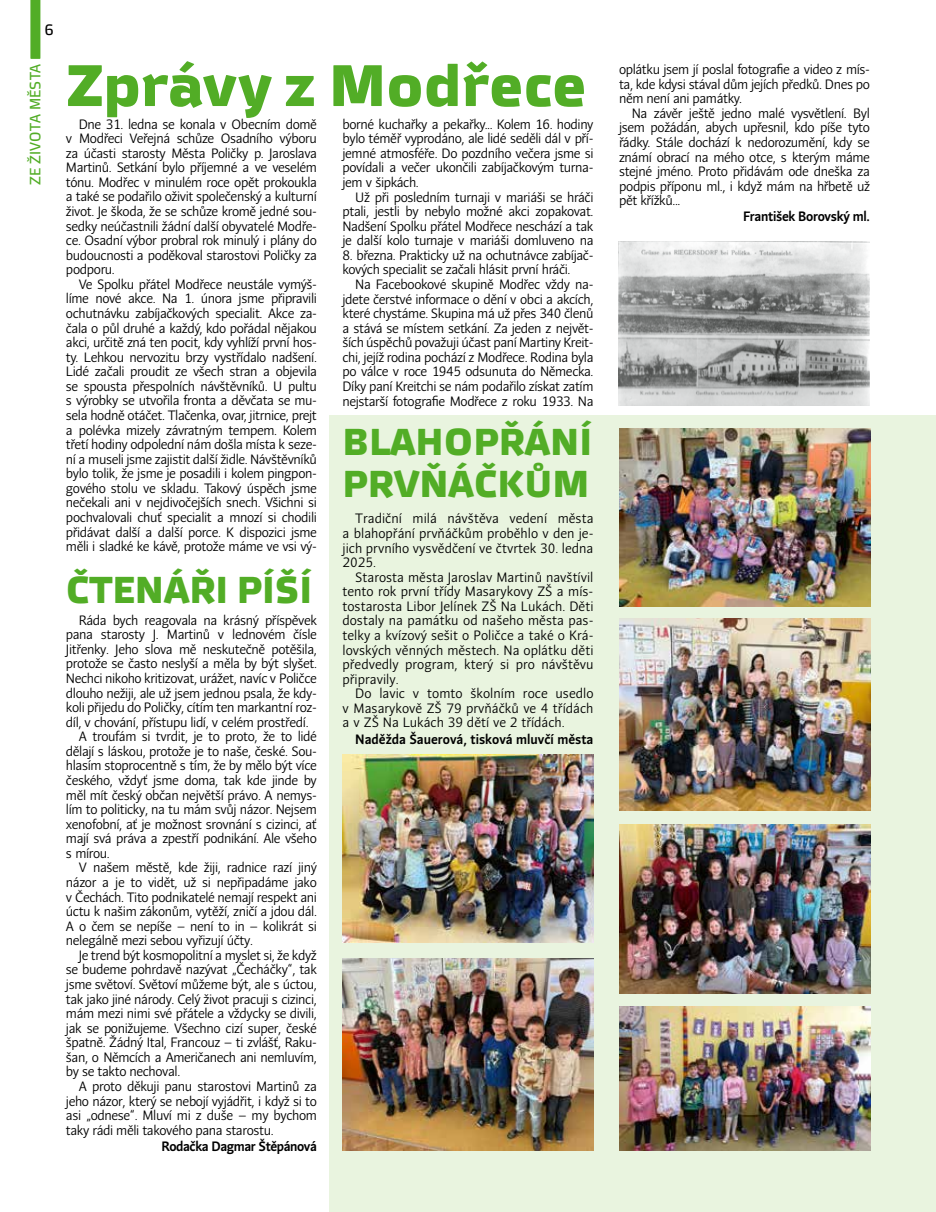
<style>
.page{position:relative;width:936px;height:1212px;background:#fff}
.page>*{position:absolute;margin:0;border:0;box-sizing:border-box;transform-origin:0 0}
.t1{font:700 58.5px "Vida 33 Pro";letter-spacing:.01em;color:#52ad26}
.t2{font:700 37.5px/42px "Vida 33 Pro";color:#52ad26}
.t3{font:15px "Vida 32 Pro";letter-spacing:.015em;color:#52ad26}
.t4{font:15px "Vida 32 Pro";color:#000}
.t5{font:13.5px/14.5px "Andulka Sans";letter-spacing:-.03em;color:#000;text-align:justify}
.t6{font:700 13.5px "Andulka Sans";letter-spacing:-.02em;color:#000}
.t7{font:700 13.5px "Andulka Sans";color:#000}
</style>
<div class="page">
<svg style="left:30px;top:0;width:10px;height:59px"></svg>
<div style="left:330px;top:416px;width:605px;height:796px;background:#e9f4df"></div>
<img style="left:619px;top:428px;width:251px;height:178px">
<img style="left:342px;top:958px;width:251px;height:193px">
<img style="left:619px;top:824px;width:251px;height:169px">
<img style="left:619px;top:618px;width:251px;height:193px">
<img style="left:619px;top:1006px;width:251px;height:145px">
<img style="left:342px;top:754px;width:251px;height:188px">
<img style="left:618px;top:242px;width:251px;height:163px">
<p class="t4" style="left:45px;top:19px;width:10px">6</p>
<p class="t3" style="left:24px;top:185px;width:122px;rotate:-90deg">Ze života města</p>
<h1 class="t1" style="left:66px;top:41px;width:522px">ZPRÁVY Z MODŘECE</h1>
<p class="t5" style="left:342px;top:117px;width:252px">borné kuchařky a pekařky... Kolem 16. hodiny bylo téměř vyprodáno, ale lidé seděli dál v pří&shy;jemné atmosféře. Do pozdního večera jsme si povídali a večer ukončili zabíjačkovým turna&shy;jem v šipkách.</p>
<p class="t5" style="left:342px;top:190px;width:252px;text-indent:13px">Už při posledním turnaji v mariáši se hráči ptali, jestli by nebylo možné akci zopakovat.<br>Nadšení Spolku přátel Modřece neschází a tak je další kolo turnaje v mariáši domluveno na</p>
<p class="t5" style="left:342px;top:248px;width:252px">8. března. Prakticky už na ochutnávce zabíjač&shy;kových specialit se začali hlásit první hráči.</p>
<p class="t5" style="left:342px;top:277px;width:252px;text-indent:13px">Na Facebookové skupině Modřec vždy na&shy;jdete čerstvé informace o dění v obci a akcích, které chystáme. Skupina má už přes 340 členů a stává se místem setkání. Za jeden z největ&shy;ších úspěchů považuji účast paní Martiny Kreit&shy;chi, jejíž rodina pochází z Modřece. Rodina byla po válce v roce 1945 odsunuta do Německa.<br>Díky paní Kreitchi se nám podařilo získat zatím nejstarší fotografie Modřece z roku 1933. Na</p>
<p class="t5" style="left:66px;top:117px;width:252px;text-indent:13px">Dne 31. ledna se konala v Obecním domě v Modřeci Veřejná schůze Osadního výboru za účasti starosty Města Poličky p. Jaroslava Martinů. Setkání bylo příjemné a ve veselém tónu. Modřec v minulém roce opět prokoukla a také se podařilo oživit společenský a kulturní život. Je škoda, že se schůze kromě jedné sou&shy;sedky neúčastnili žádní další obyvatelé Modře&shy;ce. Osadní výbor probral rok minulý i plány do budoucnosti a poděkoval starostovi Poličky za podporu.</p>
<p class="t5" style="left:66px;top:277px;width:252px;text-indent:13px">Ve Spolku přátel Modřece neustále vymýš&shy;líme nové akce. Na 1. února jsme připravili ochutnávku zabíjačkových specialit. Akce za&shy;čala o půl druhé a každý, kdo pořádal nějakou akci, určitě zná ten pocit, kdy vyhlíží první hos&shy;ty. Lehkou nervozitu brzy vystřídalo nadšení.<br>Lidé začali proudit ze všech stran a objevila se spousta přespolních návštěvníků. U pultu s výrobky se utvořila fronta a děvčata se mu&shy;sela hodně otáčet. Tlačenka, ovar, jitrnice, prejt a polévka mizely závratným tempem. Kolem třetí hodiny odpolední nám došla místa k seze&shy;ní a museli jsme zajistit další židle. Návštěvníků bylo tolik, že jsme je posadili i kolem pingpon&shy;gového stolu ve skladu. Takový úspěch jsme nečekali ani v nejdivočejších snech. Všichni si pochvalovali chuť specialit a mnozí si chodili přidávat další a další porce. K dispozici jsme měli i sladké ke kávě, protože máme ve vsi vý-</p>
<h2 class="t2" style="left:342px;top:419px;width:251px">BLAHOPŘÁN Í<br>PRV</h2>
<h2 class="t2" style="left:419px;top:461px;width:172px">ŇÁČKŮM</h2>
<p class="t5" style="left:342px;top:511px;width:252px;text-indent:13px">Tradiční milá návštěva vedení města a blahopřání prvňáčkům proběhlo v den je&shy;jich prvního vysvědčení ve čtvrtek 30. ledna 2025.</p>
<p class="t5" style="left:342px;top:570px;width:252px;text-indent:13px">Starosta města Jaroslav Martinů navštívil tento rok první třídy Masarykovy ZŠ a mís&shy;tostarosta Libor Jelínek ZŠ Na Lukách. Děti dostaly na památku od našeho města pas&shy;telky a kvízový sešit o Poličce a také o Krá&shy;lovských věnných městech. Na oplátku děti předvedly program, který si pro návštěvu připravily.</p>
<p class="t5" style="left:342px;top:686px;width:252px;text-indent:13px">Do lavic v tomto školním roce usedlo v Masarykově ZŠ 79 prvňáčků ve 4 třídách a v ZŠ Na Lukách 39 dětí ve 2 třídách.</p>
<p class="t7" style="left:355px;top:731px;width:240px">Naděžda Šauerová, tisková mluvčí města</p>
<h2 class="t2" style="left:66px;top:568px;width:248px">ČTENÁŘI PÍŠÍ</h2>
<p class="t5" style="left:79px;top:613px;width:240px">Ráda bych reagovala na krásný příspěvek</p>
<p class="t5" style="left:66px;top:627px;width:252px">pana starosty J. Martinů v lednovém čísle</p>
<p class="t5" style="left:66px;top:642px;width:252px">Jitřenky. Jeho slova mě neskutečně potěšila,</p>
<p class="t5" style="left:66px;top:656px;width:252px">protože se často neslyší a měla by být slyšet.</p>
<p class="t5" style="left:66px;top:671px;width:252px">Nechci nikoho kritizovat, urážet, navíc v Poličce</p>
<p class="t5" style="left:66px;top:686px;width:252px">dlouho nežiji, ale už jsem jednou psala, že kdy-</p>
<p class="t5" style="left:66px;top:700px;width:252px">koli přijedu do Poličky, cítím ten markantní roz-</p>
<p class="t5" style="left:66px;top:715px;width:244px">díl, v chování, přístupu lidí, v celém prostředí.</p>
<p class="t5" style="left:79px;top:729px;width:240px">A troufám si tvrdit, je to proto, že to lidé</p>
<p class="t5" style="left:66px;top:744px;width:252px">dělají s láskou, protože je to naše, české. Sou-</p>
<p class="t5" style="left:66px;top:758px;width:252px">hlasím stoprocentně s tím, že by mělo být více</p>
<p class="t5" style="left:66px;top:773px;width:252px">českého, vždyť jsme doma, tak kde jinde by</p>
<p class="t5" style="left:66px;top:788px;width:252px">měl mít český občan největší právo. A nemys-</p>
<p class="t5" style="left:66px;top:802px;width:252px">lím to politicky, na tu mám svůj názor. Nejsem</p>
<p class="t5" style="left:66px;top:817px;width:252px">xenofobní, ať je možnost srovnání s cizinci, ať</p>
<p class="t5" style="left:66px;top:831px;width:252px">mají svá práva a zpestří podnikání. Ale všeho</p>
<p class="t5" style="left:66px;top:846px;width:45px">s mírou.</p>
<p class="t5" style="left:79px;top:860px;width:240px">V našem městě, kde žiji, radnice razí jiný</p>
<p class="t5" style="left:66px;top:875px;width:252px">názor a je to vidět, už si nepřipadáme jako</p>
<p class="t5" style="left:66px;top:890px;width:252px">v Čechách. Tito podnikatelé nemají respekt ani</p>
<p class="t5" style="left:66px;top:904px;width:252px">úctu k našim zákonům, vytěží, zničí a jdou dál.</p>
<p class="t5" style="left:66px;top:919px;width:252px">A o čem se nepíše – není to in – kolikrát si</p>
<p class="t5" style="left:66px;top:933px;width:188px">nelegálně mezi sebou vyřizují účty.</p>
<p class="t5" style="left:79px;top:948px;width:240px">Je trend být kosmopolitní a myslet si, že když</p>
<p class="t5" style="left:66px;top:962px;width:252px">se budeme pohrdavě nazývat „Čecháčky“, tak</p>
<p class="t5" style="left:66px;top:977px;width:252px">jsme světoví. Světoví můžeme být, ale s úctou,</p>
<p class="t5" style="left:66px;top:991px;width:252px">tak jako jiné národy. Celý život pracuji s cizinci,</p>
<p class="t5" style="left:66px;top:1006px;width:252px">mám mezi nimi své přátele a vždycky se divili,</p>
<p class="t5" style="left:66px;top:1021px;width:252px">jak se ponižujeme. Všechno cizí super, české</p>
<p class="t5" style="left:66px;top:1035px;width:252px">špatně. Žádný Ital, Francouz – ti zvlášť, Raku-</p>
<p class="t5" style="left:66px;top:1050px;width:252px">šan, o Němcích a Američanech ani nemluvím,</p>
<p class="t5" style="left:66px;top:1064px;width:116px">by se takto nechoval.</p>
<p class="t5" style="left:79px;top:1079px;width:240px">A proto děkuji panu starostovi Martinů za</p>
<p class="t5" style="left:66px;top:1093px;width:252px">jeho názor, který se nebojí vyjádřit, i když si to</p>
<p class="t5" style="left:66px;top:1108px;width:252px">asi „odnese“. Mluví mi z duše – my bychom</p>
<p class="t5" style="left:66px;top:1123px;width:209px">taky rádi měli takového pana starostu.</p>
<p class="t6" style="left:161px;top:1138px;width:157px">Rodačka Dagmar Štěpánová</p>
<p class="t5" style="left:619px;top:62px;width:252px">oplátku jsem jí poslal fotografie a video z mís&shy;ta, kde kdysi stával dům jejích předků. Dnes po něm není ani památky.</p>
<p class="t5" style="left:619px;top:106px;width:252px;text-indent:13px">Na závěr ještě jedno malé vysvětlení. Byl jsem požádán, abych upřesnil, kdo píše tyto řádky. Stále dochází k nedorozumění, kdy se známí obrací na mého otce, s kterým máme stejné jméno. Proto přidávám ode dneška za podpis příponu ml., i když mám na hřbetě už pět křížků...</p>
<p class="t6" style="left:743px;top:209px;width:128px">František Borovský ml.</p>
</div>
